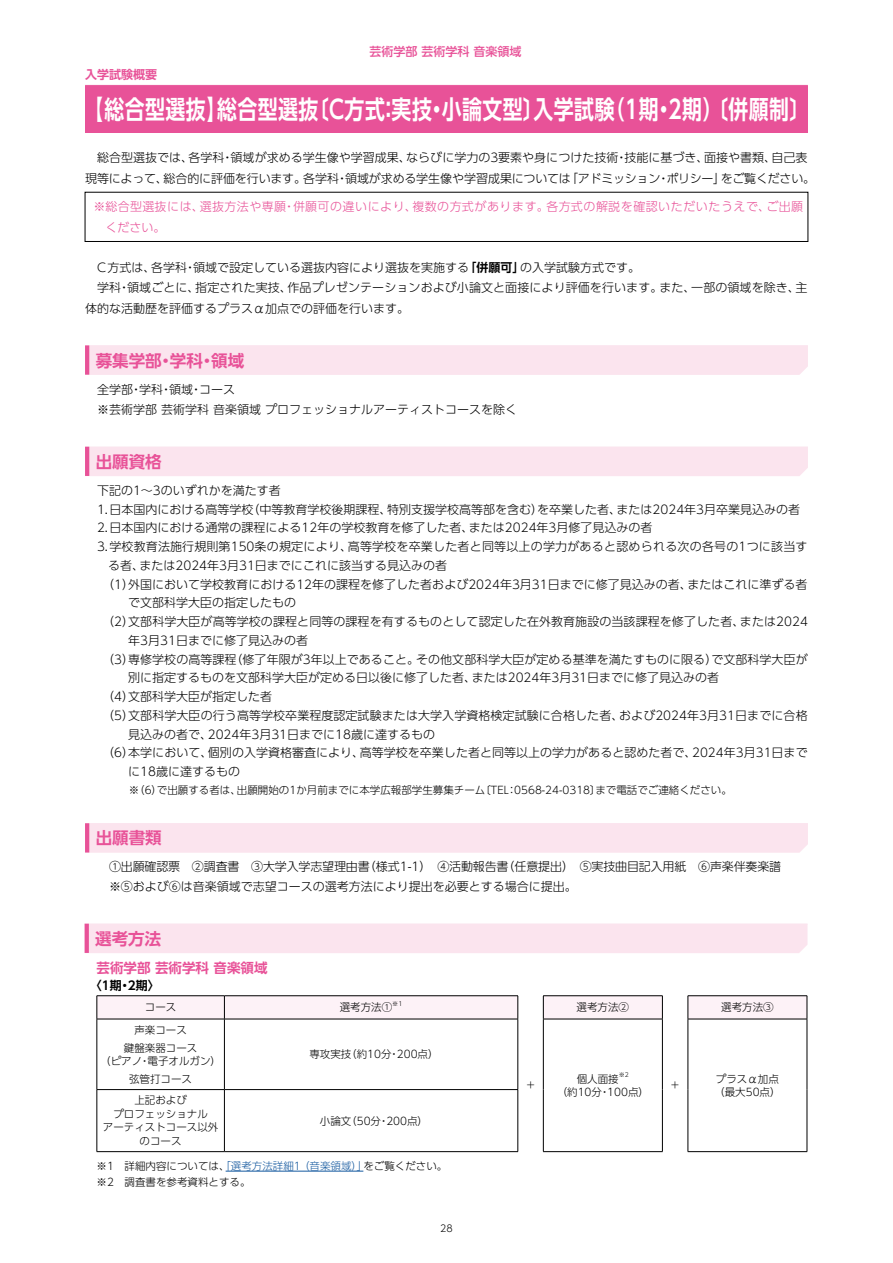
<style>
.page{position:relative;width:893px;height:1263px;background:#fff}
.page>*{position:absolute;margin:0;border:0;box-sizing:border-box;transform-origin:0 0}
.t1{font:700 25.5px "UD Shin Go Pro De";letter-spacing:.025em;color:#fff;scale:.78 1}
.t2{font:700 16.5px "UD Shin Go Pro De";color:#e85298}
.t3{font:700 13.5px "UD Shin Go Pro De";color:#e85298}
.t4{font:300 12px/20.2px "UD Shin Go Pro";color:#000}
.t5{font:300 12px/20.2px "UD Shin Go Pro";letter-spacing:.045em;color:#e85298}
.t6{font:300 12px "UD Shin Go Pro";letter-spacing:.02em;color:#000}
.t7{font:500 12px "UD Shin Go Pro";color:#e85298}
.t8{font:700 12px "UD Shin Go Pro De";color:#000}
.t9{font:700 12px "UD Shin Go Pro De";color:#e85298}
.t10{font:300 10.5px/13.5px "UD Shin Go Pro";color:#000;text-align:center}
.t11{font:300 9.6px "UD Shin Go Pro";color:#000}
.t12{font:300 6.15px "UD Shin Go Pro";color:#000}
.s1{font-family:"UD Shin Go Pro De";font-weight:700}
.s2{color:#15599f}
</style>
<div class="page">
<div style="left:85px;top:86px;width:723px;height:47px;background:#e85298"></div>
<hr style="left:85px;top:85px;width:723px;height:1px;background:#e85298">
<div style="left:85px;top:192px;width:723px;height:50px;border:1px solid #000"></div>
<div style="left:89px;top:346px;width:719px;height:29px;background:#fbe4ee"></div>
<hr style="left:85px;top:345px;width:723px;height:1px;background:#fbe4ee">
<hr style="left:85px;top:345px;width:4px;height:30px;background:#e85298">
<div style="left:89px;top:448px;width:719px;height:28px;background:#fbe4ee"></div>
<hr style="left:85px;top:447px;width:723px;height:1px;background:#fbe4ee">
<hr style="left:85px;top:447px;width:4px;height:29px;background:#e85298">
<div style="left:85px;top:824px;width:723px;height:29px;background:#fbe4ee"></div>
<hr style="left:85px;top:823px;width:723px;height:1px;background:#fbe4ee">
<hr style="left:85px;top:823px;width:4px;height:29px;background:#e85298">
<div style="left:89px;top:925px;width:718px;height:28px;background:#fbe4ee"></div>
<hr style="left:85px;top:924px;width:722px;height:1px;background:#fbe4ee">
<svg style="left:85px;top:924px;width:4px;height:29px"></svg>
<hr style="left:226px;top:1171px;width:137px;height:1px;background:#15599f">
<svg style="left:98px;top:1019px;width:709px;height:133px"></svg>
<hr style="left:224px;top:1019px;width:1px;height:70px;background:#000">
<hr style="left:97px;top:1089px;width:127px;height:1px;background:#000">
<hr style="left:224px;top:1090px;width:1px;height:61px;background:#000">
<hr style="left:224px;top:1151px;width:294px;height:1px;background:#000">
<hr style="left:97px;top:1019px;width:1px;height:70px;background:#000">
<hr style="left:97px;top:1090px;width:1px;height:61px;background:#000">
<hr style="left:97px;top:1151px;width:127px;height:1px;background:#000">
<hr style="left:224px;top:1089px;width:294px;height:1px;background:#000">
<hr style="left:543px;top:1151px;width:120px;height:1px;background:#000">
<hr style="left:807px;top:1019px;width:1px;height:70px;background:#000">
<hr style="left:807px;top:1089px;width:1px;height:62px;background:#000">
<hr style="left:688px;top:1151px;width:119px;height:1px;background:#000">
<hr style="left:518px;top:1019px;width:1px;height:70px;background:#000">
<hr style="left:543px;top:1019px;width:1px;height:70px;background:#000">
<hr style="left:518px;top:1090px;width:1px;height:61px;background:#000">
<hr style="left:543px;top:1089px;width:1px;height:62px;background:#000">
<hr style="left:662px;top:1019px;width:1px;height:70px;background:#000">
<hr style="left:688px;top:1019px;width:1px;height:70px;background:#000">
<hr style="left:662px;top:1089px;width:1px;height:62px;background:#000">
<hr style="left:688px;top:1089px;width:1px;height:62px;background:#000">
<hr style="left:97px;top:995px;width:127px;height:1px;background:#000">
<hr style="left:97px;top:1019px;width:127px;height:1px;background:#000">
<hr style="left:224px;top:995px;width:294px;height:1px;background:#000">
<hr style="left:224px;top:1019px;width:294px;height:1px;background:#000">
<hr style="left:543px;top:995px;width:120px;height:1px;background:#000">
<hr style="left:543px;top:1019px;width:120px;height:1px;background:#000">
<hr style="left:688px;top:995px;width:119px;height:1px;background:#000">
<svg style="left:97px;top:996px;width:711px;height:23px"></svg>
<hr style="left:688px;top:1019px;width:119px;height:1px;background:#000">
<p class="t9" style="left:85px;top:65px;width:73px">入学試験概要</p>
<p class="t7" style="left:369px;top:42px;width:153px">芸術学部 芸術学科 音楽領域</p>
<h1 class="t1" style="left:84px;top:89px;width:932px">【総合型選抜】総合型選抜〔C方式：実技・小論文型〕入学試験（1期・2期）〔併願制〕</h1>
<p class="t4" style="left:85px;top:147px;width:732px;text-align:center">総合型選抜では、各学科・領域が求める学生像や学習成果、ならびに学力の3要素や身につけた技術・技能に基づき、面接や書類、自己表<br>現等によって、総合的に評価を行います。各学科・領域が求める学生像や学習成果については「アドミッション・ポリシー」をご覧ください。</p>
<p class="t5" style="left:106px;top:196px;width:699px;text-indent:-12px">※総合型選抜には、選抜方法や専願・併願可の違いにより、複数の方式があります。各方式の解説を確認いただいたうえで、ご出願ください。</p>
<p class="t4" style="left:97px;top:257px;width:544px">C方式は、各学科・領域で設定している選抜内容により選抜を実施する<span class="s1">「併願可」</span>の入学試験方式です。</p>
<p class="t4" style="left:97px;top:277px;width:712px">学科・領域ごとに、指定された実技、作品プレゼンテーションおよび小論文と面接により評価を行います。また、一部の領域を除き、主</p>
<p class="t4" style="left:85px;top:297px;width:325px">体的な活動歴を評価するプラスα加点での評価を行います。</p>
<h2 class="t2" style="left:96px;top:347px;width:150px">募集学部・学科・領域</h2>
<p class="t4" style="left:97px;top:378px;width:421px">全学部・学科・領域・コース<br>※芸術学部芸術学科音楽領域プロフェッショナルアーティストコースを除く</p>
<h2 class="t2" style="left:96px;top:448px;width:67px">出願資格</h2>
<p class="t4" style="left:97px;top:480px;width:185px">下記の1～3のいずれかを満たす者</p>
<p class="t4" style="left:97px;top:498px;width:705px">1.日本国内における高等学校（中等教育学校後期課程、特別支援学校高等部を含む）を卒業した者、または2024年3月卒業見込みの者</p>
<p class="t4" style="left:97px;top:517px;width:557px">2.日本国内における通常の課程による12年の学校教育を修了した者、または2024年3月修了見込みの者</p>
<p class="t6" style="left:97px;top:537px;width:712px">3.学校教育法施行規則第150条の規定により、高等学校を卒業した者と同等以上の学力があると認められる次の各号の1つに該当す</p>
<p class="t4" style="left:108px;top:555px;width:340px">る者、または2024年3月31日までにこれに該当する見込みの者</p>
<p class="t4" style="left:102px;top:573px;width:707px">（1）外国において学校教育における12年の課程を修了した者および2024年3月31日までに修了見込みの者、またはこれに準ずる者</p>
<p class="t4" style="left:128px;top:592px;width:169px">で文部科学大臣の指定したもの</p>
<p class="t4" style="left:102px;top:611px;width:707px">（2）文部科学大臣が高等学校の課程と同等の課程を有するものとして認定した在外教育施設の当該課程を修了した者、または2024</p>
<p class="t4" style="left:128px;top:630px;width:181px">年3月31日までに修了見込みの者</p>
<p class="t4" style="left:102px;top:648px;width:707px">（3）専修学校の高等課程（修了年限が3年以上であること。その他文部科学大臣が定める基準を満たすものに限る）で文部科学大臣が</p>
<p class="t4" style="left:128px;top:667px;width:592px">別に指定するものを文部科学大臣が定める日以後に修了した者、または2024年3月31日までに修了見込みの者</p>
<p class="t4" style="left:102px;top:686px;width:171px">（4）文部科学大臣が指定した者</p>
<p class="t4" style="left:102px;top:705px;width:707px">（5）文部科学大臣の行う高等学校卒業程度認定試験または大学入学資格検定試験に合格した者、および2024年3月31日までに合格</p>
<p class="t4" style="left:128px;top:723px;width:308px">見込みの者で、2024年3月31日までに18歳に達するもの</p>
<p class="t4" style="left:102px;top:742px;width:707px">（6）本学において、個別の入学資格審査により、高等学校を卒業した者と同等以上の学力があると認めた者で、2024年3月31日まで</p>
<p class="t4" style="left:128px;top:761px;width:113px">に18歳に達するもの</p>
<p class="t10" style="left:129px;top:782px;width:604px">※（6）で出願する者は、出願開始の1か月前までに本学広報部学生募集チーム〔TEL：0568-24-0318〕まで電話でご連絡ください。</p>
<h2 class="t2" style="left:96px;top:825px;width:67px">出願書類</h2>
<p class="t4" style="left:109px;top:857px;width:674px;line-height:19.2px">①出願確認票 ②調査書 ③大学入学志望理由書（様式1-1） ④活動報告書（任意提出） ⑤実技曲目記入用紙 ⑥声楽伴奏楽譜※⑤および⑥は音楽領域で志望コースの選考方法により提出を必要とする場合に提出。</p>
<h2 class="t2" style="left:95px;top:925px;width:68px">選考方法</h2>
<p class="t3" style="left:97px;top:957px;width:172px">芸術学部 芸術学科 音楽領域</p>
<p class="t8" style="left:90px;top:975px;width:71px">〈1期・2期〉</p>
<p class="t10" style="left:145px;top:1000px;width:33px">コース</p>
<p class="t10" style="left:340px;top:1000px;width:54px">選考方法①</p>
<p class="t12" style="left:392px;top:999px;width:12px">※1</p>
<p class="t10" style="left:577px;top:1000px;width:54px">選考方法②</p>
<p class="t10" style="left:721px;top:1000px;width:54px">選考方法③</p>
<p class="t10" style="left:124px;top:1020px;width:75px;line-height:17.7px">声楽コース<br>鍵盤楽器コース</p>
<p class="t10" style="left:100px;top:1052px;width:122px;line-height:17.7px">（ピアノ・電子オルガン）弦管打コース</p>
<p class="t10" style="left:309px;top:1047px;width:131px">専攻実技（約10分・200点）</p>
<p class="t10" style="left:577px;top:1071px;width:43px">個人面接</p>
<p class="t12" style="left:619px;top:1070px;width:12px">※2</p>
<p class="t10" style="left:557px;top:1085px;width:94px">（約10分・100点）</p>
<p class="t10" style="left:670px;top:1078px;width:12px">＋</p>
<p class="t10" style="left:714px;top:1071px;width:68px;text-align:left">プラスα加点（最大50点）</p>
<p class="t10" style="left:525px;top:1078px;width:12px">＋</p>
<p class="t10" style="left:103px;top:1093px;width:117px">上記および<br>プロフェッショナル<br>アーティストコース以外のコース</p>
<p class="t10" style="left:320px;top:1113px;width:110px">小論文（50分・200点）</p>
<p class="t10" style="left:97px;top:1157px;width:352px;line-height:16.5px;text-align:left">※1　詳細内容については、<span class="s2">「選考方法詳細1（音楽領域）」</span>をご覧ください。※2　調査書を参考資料とする。</p>
<p class="t11" style="left:440px;top:1220px;width:14px">28</p>
</div>
